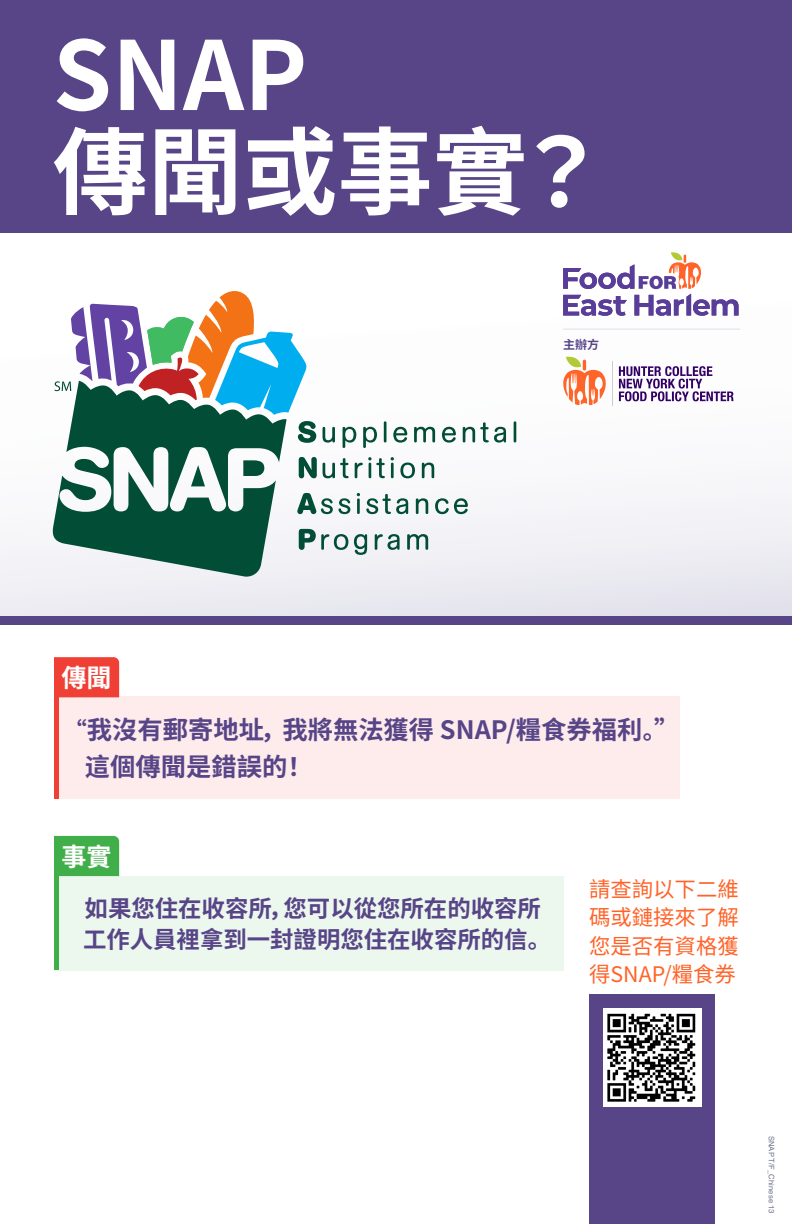
<style>
.page{position:relative;width:792px;height:1224px;background:#fff}
.page>*{position:absolute;margin:0;border:0;box-sizing:border-box;transform-origin:0 0}
.t1{font:700 95px/96.9px "Noto Sans TC";color:#fff}
.T_F-Chinese{font:700 25.3px "Noto Sans SC";color:#584588}
.t2{font:700 25.3px "Noto Sans SC";color:#fff}
.T_F-Chinese-2{font:700 23.4px/30.4px "Noto Sans SC";color:#584588}
.t3{font:21.4px/28.5px "Noto Sans SC";color:#ff6329;text-align:justify}
.t4{font:700 12px "Noto Sans SC";color:#584588}
.t5{font:7.6px "Helvetica LT Std";letter-spacing:.01em;color:#6f738e}
.s1{font-size:23.4px}
</style>
<div class="page">
<div style="left:0;top:192px;width:792px;height:424px;background:linear-gradient(to bottom,#fff,#eeeef4)"></div>
<svg style="left:298px;top:421px;width:18px;height:22px"></svg>
<svg style="left:323px;top:427px;width:12px;height:16px"></svg>
<svg style="left:343px;top:427px;width:13px;height:21px"></svg>
<svg style="left:363px;top:427px;width:14px;height:21px"></svg>
<hr style="left:384px;top:421px;width:2px;height:21px;background:#024d36">
<svg style="left:393px;top:427px;width:14px;height:16px"></svg>
<svg style="left:414px;top:427px;width:21px;height:15px"></svg>
<svg style="left:442px;top:427px;width:14px;height:16px"></svg>
<svg style="left:463px;top:422px;width:43px;height:21px"></svg>
<hr style="left:514px;top:421px;width:2px;height:21px;background:#024d36">
<svg style="left:299px;top:457px;width:18px;height:21px"></svg>
<svg style="left:323px;top:458px;width:26px;height:20px"></svg>
<svg style="left:355px;top:457px;width:30px;height:21px"></svg>
<svg style="left:391px;top:457px;width:3px;height:21px"></svg>
<svg style="left:400px;top:463px;width:15px;height:15px"></svg>
<svg style="left:422px;top:463px;width:12px;height:15px"></svg>
<svg style="left:297px;top:493px;width:53px;height:21px"></svg>
<svg style="left:357px;top:493px;width:3px;height:21px"></svg>
<svg style="left:366px;top:494px;width:42px;height:20px"></svg>
<svg style="left:416px;top:498px;width:12px;height:16px"></svg>
<svg style="left:435px;top:498px;width:33px;height:16px"></svg>
<svg style="left:299px;top:529px;width:49px;height:21px"></svg>
<svg style="left:354px;top:534px;width:13px;height:21px"></svg>
<svg style="left:375px;top:534px;width:25px;height:16px"></svg>
<svg style="left:407px;top:534px;width:21px;height:16px"></svg>
<svg style="left:52px;top:381px;width:235px;height:196px;fill:#024d36"></svg>
<svg style="left:55px;top:291px;width:253px;height:124px"></svg>
<svg style="left:563px;top:252px;width:176px;height:64px"></svg>
<hr style="left:563px;top:329px;width:177px;height:1px;background:#626598">
<svg style="left:563px;top:357px;width:46px;height:48px"></svg>
<hr style="left:612px;top:362px;width:1px;height:44px;background:#ccc">
<svg style="left:619px;top:366px;width:115px;height:35px"></svg>
<div style="left:0;top:616px;width:792px;height:9px;background:#584588"></div>
<div style="left:0;top:0;width:792px;height:232px;background:#584588"></div>
<div style="left:54px;top:696px;width:626px;height:103px;background:#fdeceb"></div>
<div style="left:54px;top:876px;width:509px;height:94px;background:#ecf7ed"></div>
<hr style="left:54px;top:689px;width:4px;height:110px;background:#f04036">
<hr style="left:54px;top:870px;width:4px;height:100px;background:#40ae49">
<div style="left:54px;top:657px;width:65px;height:40px;background:#f04036"></div>
<div style="left:54px;top:836px;width:65px;height:40px;background:#40ae49"></div>
<div style="left:589px;top:994px;width:126px;height:230px;background:#584588"></div>
<div style="left:603px;top:1008px;width:99px;height:99px;background:#fff"></div>
<img style="left:607px;top:1013px;width:89px;height:89px">
<h2 class="t1" style="left:53px;top:29px;width:557px">SNAP<br>傳聞或事實？</h2>
<p class="t4" style="left:563px;top:338px;width:37px">主辦方</p>
<p class="t2" style="left:62px;top:664px;width:51px">傳聞</p>
<p class="T_F-Chinese" style="left:64px;top:715px;width:617px"><span class="s1">“</span>我沒有郵寄地址，我將無法獲得 SNAP/糧食券福利<span class="s1">。</span>”</p>
<p class="T_F-Chinese" style="left:85px;top:753px;width:229px">這個傳聞是錯誤的！</p>
<p class="t2" style="left:62px;top:843px;width:51px">事實</p>
<p class="T_F-Chinese-2" style="left:83px;top:894px;width:470px">如果您住在收容所，您可以從您所在的收容所工作人員裡拿到一封證明您住在收容所的信。</p>
<p class="t3" style="left:589px;top:875px;width:151px">請查詢以下二維碼或鏈接來了解您是否有資格獲得SNAP/糧食券</p>
<p class="t5" style="left:776px;top:1136px;width:79px;rotate:90deg">SNAP T/F_Chinese 13</p>
</div>
